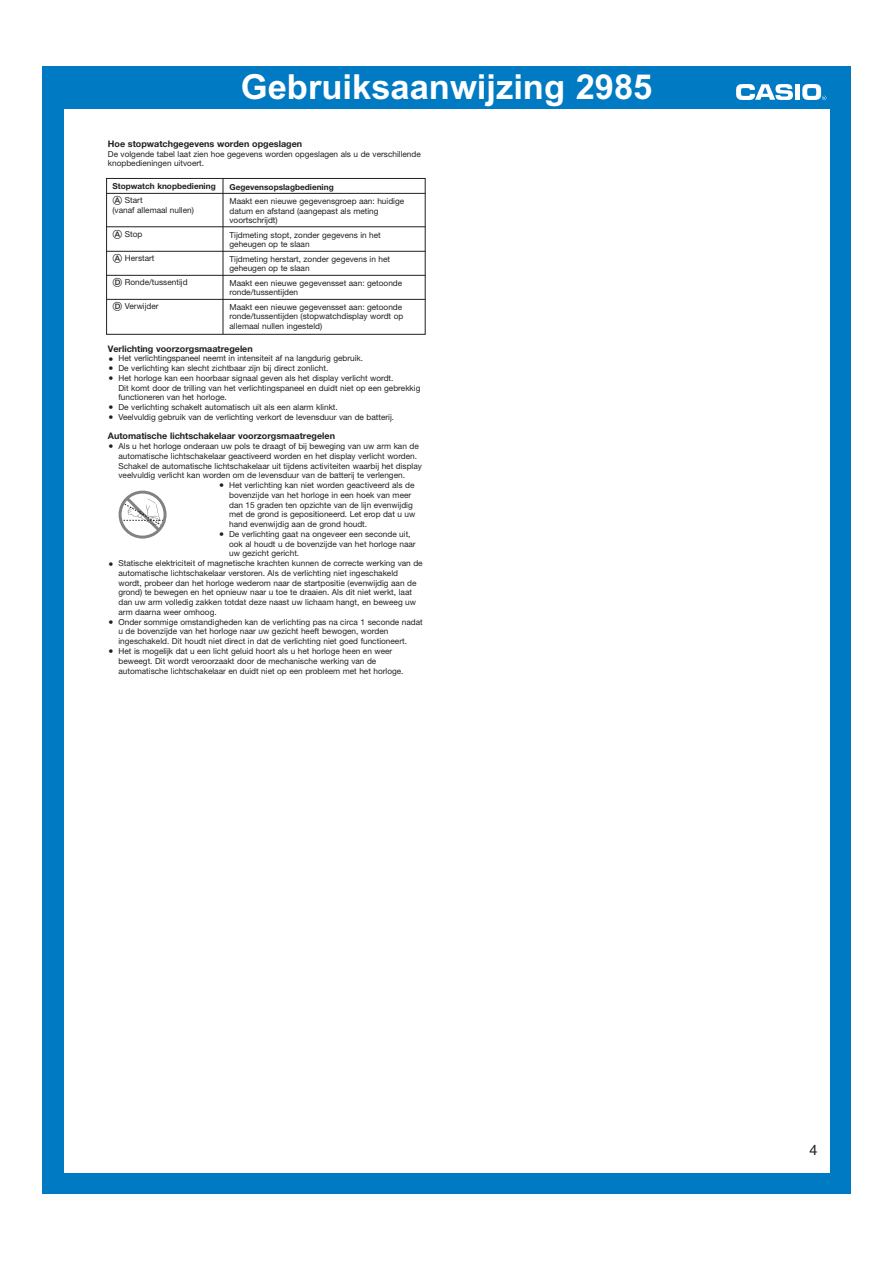
<style>
.page{position:relative;width:893px;height:1262px;background:#fff}
.page>*{position:absolute;margin:0;border:0;box-sizing:border-box;transform-origin:0 0}
.t1{font:700 34.5px "Arial";color:#fff}
.t2{font:14.4px "Helvetica";color:#231f20}
.t3{font:700 9px "Helvetica Neue";color:#231f20}
.t4{font:8.25px/9.8px "Helvetica Neue";color:#231f20}
.t5{font:700 8.25px "Helvetica Neue";color:#231f20}
</style>
<div class="page">
<div style="left:43px;top:67px;width:807px;height:1126px;background:#007ac2"></div>
<hr style="left:795px;top:84px;width:4px;height:16px;background:#fff">
<svg style="left:736px;top:84px;width:56px;height:16px"></svg>
<svg style="left:802px;top:84px;width:24px;height:16px"></svg>
<div style="left:64px;top:109px;width:765px;height:1063px;background:#fff"></div>
<div style="left:106px;top:178px;width:319px;height:156px;border:1px solid #231f20"></div>
<hr style="left:106px;top:193px;width:319px;height:1px;background:#231f20">
<hr style="left:106px;top:226px;width:319px;height:1px;background:#231f20">
<hr style="left:106px;top:251px;width:319px;height:1px;background:#231f20">
<hr style="left:106px;top:275px;width:319px;height:1px;background:#231f20">
<hr style="left:106px;top:299px;width:319px;height:1px;background:#231f20">
<hr style="left:222px;top:178px;width:1px;height:156px;background:#231f20">
<svg style="left:120px;top:494px;width:45px;height:40px"></svg>
<div style="left:119px;top:490px;width:47px;height:48px;border:3px solid #808285;border-radius:50%"></div>
<h1 class="t1" style="left:241px;top:74px;width:413px">Gebruiksaanwijzing 2985</h1>
<p class="t3" style="left:108px;top:140px;width:196px">Hoe stopwatchgegevens worden opgeslagen</p>
<p class="t4" style="left:108px;top:149px;width:314px">De volgende tabel laat zien hoe gegevens worden opgeslagen als u de verschillende knopbedieningen uitvoert.</p>
<p class="t5" style="left:112px;top:183px;width:105px">Stopwatch knopbediening</p>
<p class="t4" style="left:112px;top:196px;width:83px;text-indent:12px">Start<br>(vanaf allemaal nullen)</p>
<p class="t4" style="left:125px;top:230px;width:19px">Stop</p>
<p class="t4" style="left:125px;top:254px;width:31px">Herstart</p>
<p class="t4" style="left:125px;top:278px;width:64px">Ronde/tussentijd</p>
<p class="t4" style="left:125px;top:302px;width:35px">Verwijder</p>
<p class="t5" style="left:229px;top:184px;width:106px">Gegevensopslagbediening</p>
<p class="t4" style="left:229px;top:197px;width:176px">Maakt een nieuwe gegevensgroep aan: huidige datum en afstand (aangepast als meting voortschrijdt)</p>
<p class="t4" style="left:229px;top:231px;width:153px">Tijdmeting stopt, zonder gegevens in het geheugen op te slaan</p>
<p class="t4" style="left:229px;top:255px;width:162px">Tijdmeting herstart, zonder gegevens in het geheugen op te slaan</p>
<p class="t4" style="left:229px;top:279px;width:174px">Maakt een nieuwe gegevensset aan: getoonde ronde/tussentijden</p>
<p class="t4" style="left:229px;top:303px;width:175px">Maakt een nieuwe gegevensset aan: getoonde ronde/tussentijden (stopwatchdisplay wordt op allemaal nullen ingesteld)</p>
<p class="t3" style="left:108px;top:345px;width:146px">Verlichting voorzorgsmaatregelen</p>
<p class="t4" style="left:118px;top:354px;width:303px">Het verlichtingspaneel neemt in intensiteit af na langdurig gebruik.<br>De verlichting kan slecht zichtbaar zijn bij direct zonlicht.<br>Het horloge kan een hoorbaar signaal geven als het display verlicht wordt.<br>Dit komt door de trilling van het verlichtingspaneel en duidt niet op een gebrekkig functioneren van het horloge.<br>De verlichting schakelt automatisch uit als een alarm klinkt.<br>Veelvuldig gebruik van de verlichting verkort de levensduur van de batterij.</p>
<p class="t3" style="left:108px;top:433px;width:229px">Automatische lichtschakelaar voorzorgsmaatregelen</p>
<p class="t4" style="left:118px;top:442px;width:302px">Als u het horloge onderaan uw pols te draagt of bij beweging van uw arm kan de</p>
<p class="t4" style="left:118px;top:452px;width:300px">automatische lichtschakelaar geactiveerd worden en het display verlicht worden.</p>
<p class="t4" style="left:118px;top:461px;width:305px">Schakel de automatische lichtschakelaar uit tijdens activiteiten waarbij het display</p>
<p class="t4" style="left:118px;top:471px;width:288px">veelvuldig verlicht kan worden om de levensduur van de batterij te verlengen.</p>
<p class="t4" style="left:229px;top:481px;width:187px">Het verlichting kan niet worden geactiveerd als de</p>
<p class="t4" style="left:229px;top:491px;width:184px">bovenzijde van het horloge in een hoek van meer</p>
<p class="t4" style="left:229px;top:500px;width:185px">dan 15 graden ten opzichte van de lijn evenwijdig</p>
<p class="t4" style="left:229px;top:510px;width:188px">met de grond is gepositioneerd. Let erop dat u uw</p>
<p class="t4" style="left:229px;top:520px;width:140px">hand evenwijdig aan de grond houdt.</p>
<p class="t4" style="left:229px;top:530px;width:183px">De verlichting gaat na ongeveer een seconde uit,</p>
<p class="t4" style="left:229px;top:539px;width:188px">ook al houdt u de bovenzijde van het horloge naar</p>
<p class="t4" style="left:229px;top:549px;width:72px">uw gezicht gericht.</p>
<p class="t4" style="left:118px;top:559px;width:306px">Statische elektriciteit of magnetische krachten kunnen de correcte werking van de</p>
<p class="t4" style="left:118px;top:569px;width:281px">automatische lichtschakelaar verstoren. Als de verlichting niet ingeschakeld</p>
<p class="t4" style="left:118px;top:578px;width:299px">wordt, probeer dan het horloge wederom naar de startpositie (evenwijdig aan de</p>
<p class="t4" style="left:118px;top:588px;width:295px">grond) te bewegen en het opnieuw naar u toe te draaien. Als dit niet werkt, laat</p>
<p class="t4" style="left:118px;top:598px;width:299px">dan uw arm volledig zakken totdat deze naast uw lichaam hangt, en beweeg uw</p>
<p class="t4" style="left:118px;top:608px;width:100px">arm daarna weer omhoog.</p>
<p class="t4" style="left:118px;top:617px;width:306px">Onder sommige omstandigheden kan de verlichting pas na circa 1 seconde nadat</p>
<p class="t4" style="left:118px;top:627px;width:271px">u de bovenzijde van het horloge naar uw gezicht heeft bewogen, worden</p>
<p class="t4" style="left:118px;top:637px;width:290px">ingeschakeld. Dit houdt niet direct in dat de verlichting niet goed functioneert.</p>
<p class="t4" style="left:118px;top:647px;width:275px">Het is mogelijk dat u een licht geluid hoort als u het horloge heen en weer</p>
<p class="t4" style="left:118px;top:656px;width:259px">beweegt. Dit wordt veroorzaakt door de mechanische werking van de</p>
<p class="t4" style="left:118px;top:666px;width:286px">automatische lichtschakelaar en duidt niet op een probleem met het horloge.</p>
<h2 class="t2" style="left:809px;top:1144px;width:10px">4</h2>
</div>
